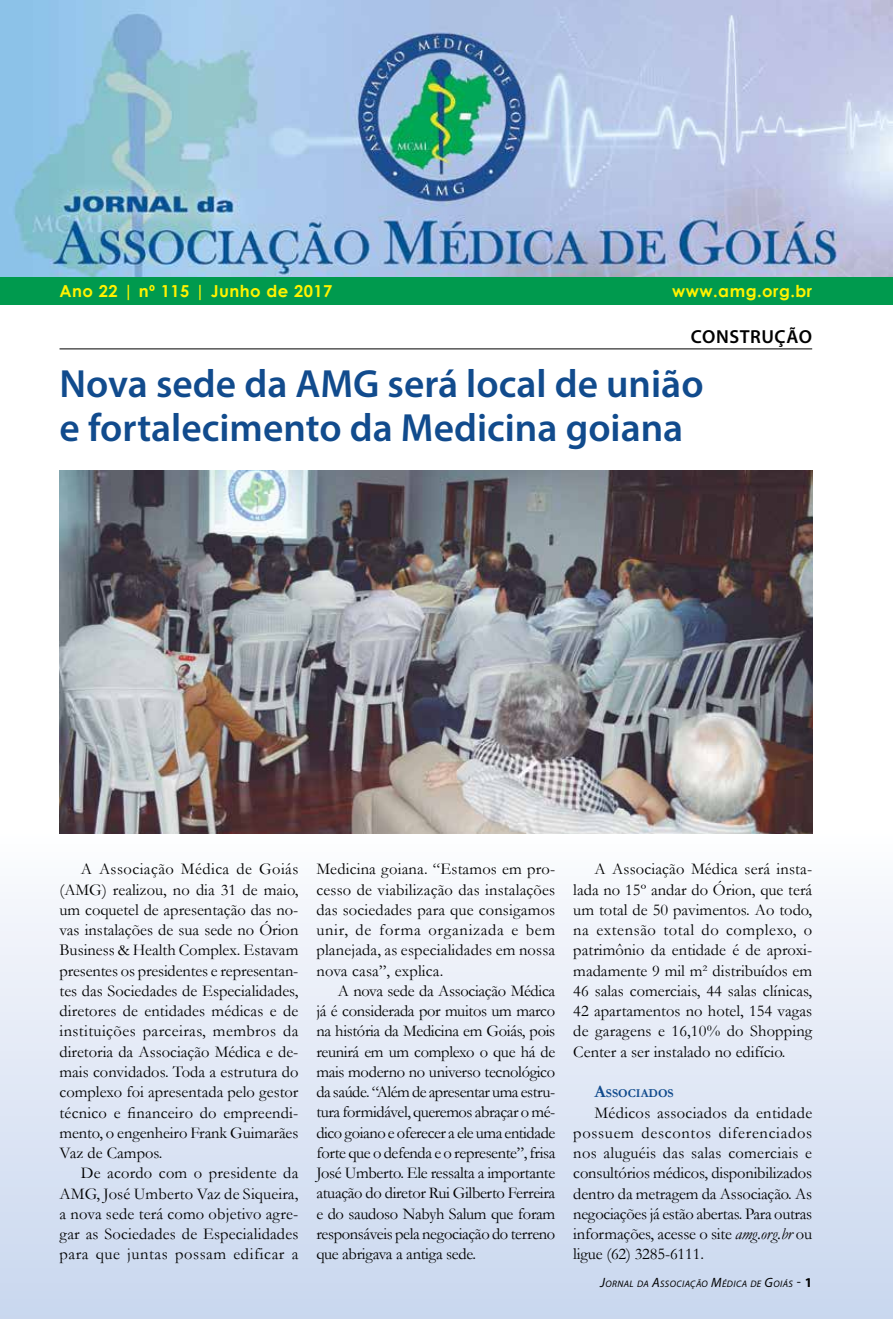
<style>
.page{position:relative;width:893px;height:1319px;background:#fff}
.page>*{position:absolute;margin:0;border:0;box-sizing:border-box;transform-origin:0 0}
.t1{font:600 39.45px/43.7px "Myriad Pro";color:#114b8d}
.t2{font:600 18.9px "Myriad Pro";letter-spacing:.03em;color:#000}
.t3{font:16.5px/20.2px "Garamond";color:#000;text-align:justify}
.t4{font:700 16.5px "Century Gothic";letter-spacing:.03em;color:#fff200}
.t5{font:700 12.15px "Garamond";color:#114b8d}
.t6{font:italic 9.45px "Myriad Pro";letter-spacing:.045em;color:#000}
.s1{font-size:17.25px}
.s2{font-style:italic}
.s3{font-size:13.5px}
.s4{font-style:normal;font-size:13.5px}
.s5{font-weight:700;font-style:normal;font-size:13.5px}
</style>
<div class="page">
<div style="left:0;top:833px;width:893px;height:485px;background:linear-gradient(to bottom,#fcfcfe,#c8d6ee)"></div>
<img style="left:0;top:0;width:893px;height:277px">
<div style="left:0;top:277px;width:893px;height:28px;background:#009a4e"></div>
<img style="left:60px;top:470px;width:752px;height:363px">
<hr style="left:60px;top:348px;width:752px;height:1px;background:#000">
<p class="t4" style="left:60px;top:279px;width:274px">Ano 22 | nº 115 | Junho de 2017</p>
<p class="t4" style="left:672px;top:279px;width:142px">www.amg.org.br</p>
<p class="t2" style="left:691px;top:325px;width:123px">CONSTRUÇÃO</p>
<h1 class="t1" style="left:60px;top:361px;width:646px">Nova sede da AMG será local de união e fortalecimento da Medicina goiana</h1>
<p class="t3" style="left:60px;top:858px;width:240px;text-indent:21px">A Associação Médica de Goiás (AMG) realizou, no dia 31 de maio, um coquetel de apresentação das no&shy;vas instalações de sua sede no Órion Business &amp; Health Complex. Estavam presentes os presidentes e representan&shy;tes das Sociedades de Especialidades, diretores de entidades médicas e de instituições parceiras, membros da diretoria da Associação Médica e de&shy;mais convidados. Toda a estrutura do complexo foi apresentada pelo gestor técnico e financeiro do empreendi&shy;mento, o engenheiro Frank Guimarães Vaz de Campos.</p>
<p class="t3" style="left:60px;top:1162px;width:240px;text-indent:21px">De acordo com o presidente da AMG, José Umberto Vaz de Siqueira, a nova sede terá como objetivo agre&shy;gar as Sociedades de Especialidades para que juntas possam edificar a</p>
<p class="t3" style="left:316px;top:858px;width:240px">Medicina goiana. “Estamos em pro&shy;cesso de viabilização das instalações das sociedades para que consigamos unir, de forma organizada e bem planejada, as especialidades em nossa nova casa”, explica.</p>
<p class="t3" style="left:316px;top:979px;width:240px;text-indent:21px">A nova sede da Associação Médica já é considerada por muitos um marco na história da Medicina em Goiás, pois reunirá em um complexo o que há de mais moderno no universo tecnológico da saúde. “Além de apresentar uma estru&shy;tura formidável, queremos abraçar o mé&shy;dico goiano e oferecer a ele uma entidade forte que o defenda e o represente”, frisa José Umberto. Ele ressalta a importante atuação do diretor Rui Gilberto Ferreira e do saudoso Nabyh Salum que foram responsáveis pela negociação do terreno que abrigava a antiga sede.</p>
<p class="t3" style="left:573px;top:858px;width:240px;text-indent:21px">A Associação Médica será insta&shy;lada no 15º andar do Órion, que terá um total de 50 pavimentos. Ao todo, na extensão total do complexo, o patrimônio da entidade é de aproxi&shy;madamente 9 mil m² distribuídos em 46 salas comerciais, 44 salas clínicas, 42 apartamentos no hotel, 154 vagas de garagens e 16,10% do Shopping Center a ser instalado no edifício.</p>
<p class="t5" style="left:595px;top:1084px;width:81px"><span class="s1">A</span>SSOCIADOS</p>
<p class="t3" style="left:573px;top:1101px;width:240px;text-indent:21px">Médicos associados da entidade possuem descontos diferenciados nos aluguéis das salas comerciais e consultórios médicos, disponibilizados dentro da metragem da Associação. As negociações já estão abertas. Para outras informações, acesse o site <span class="s2">amg.org.br</span> ou ligue (62) 3285-6111.</p>
<p class="t6" style="left:600px;top:1277px;width:214px"><span class="s3">J</span>ORNAL DA <span class="s3">A</span>SSOCIAÇÃO <span class="s3">M</span>ÉDICA DE <span class="s3">G</span>OIÁS <span class="s4">-</span> <span class="s5">1</span></p>
</div>
